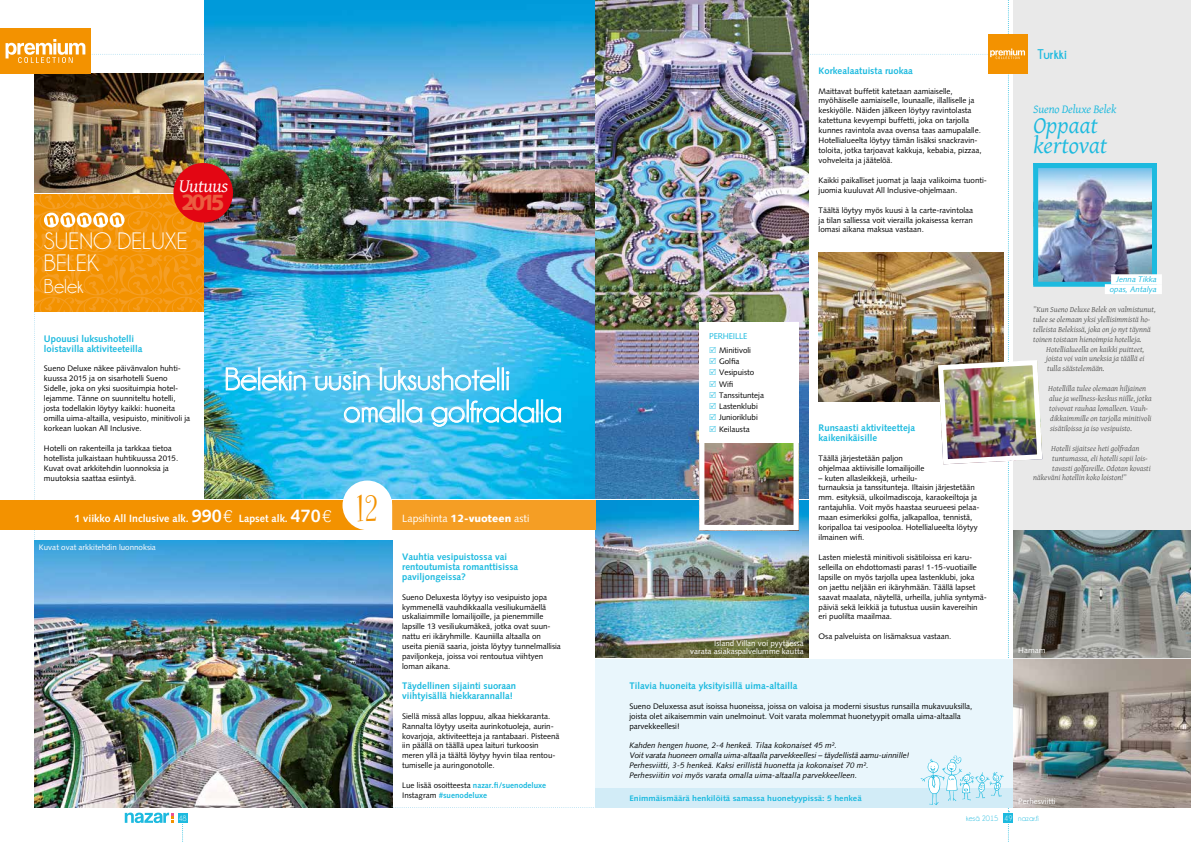
<style>
.page{position:relative;width:1191px;height:842px;background:#fff}
.page>*{position:absolute;margin:0;border:0;box-sizing:border-box;transform-origin:0 0}
.t1{font:32px/32px "Champagne&Limousines";color:#fff}
.t2{font:28.4px "Fontdinerdotcom";color:#f39200}
.t3{font:24px/22px "Champagne&Limousines";color:#fff}
.t4{font:italic 24px/19.8px "Gentium";color:#1dbadf}
.t5{font:900 22px "Syntax";color:#eb5d40}
.t6{font:20px "Champagne&Limousines";color:#fff}
.t7{font:italic 19px "Gentium";letter-spacing:-.03em;color:#fff}
.t8{font:700 14px "Champagne&Limousines";color:#1dbadf}
.t9{font:italic 12px "Gentium";letter-spacing:-.01em;color:#1dbadf}
.t10{font:700 10.5px "Syntax";color:#fff}
.t11{font:10.5px "Syntax Roman";color:#fff}
.t12{font:700 9.5px/9.9px "Syntax";color:#1dbadf}
.t13{font:8.5px "Syntax Roman";letter-spacing:-.02em;color:#1dbadf}
.t14{font:8px/9.9px "Syntax Roman";color:#000}
.t15{font:italic 8px/9.9px "Gentium";color:#575756}
.t16{font:italic 8px/9.9px "Syntax";color:#000}
.t17{font:8px/8px "Syntax Roman";color:#fff;text-align:right}
.t18{font:700 8px/9.9px "Syntax";color:#1dbadf}
.t19{font:700 8px "Syntax";color:#1dbadf;scale:1.09 1}
.t20{font:italic 8px/9.9px "Syntax";color:#1dbadf;text-align:right}
.t21{font:8px "Champagne&Limousines";color:#1dbadf}
.t22{font:8px "Champagne&Limousines";color:#fff}
.s1{font-size:18px}
.s2{font-family:"Helvetica";font-weight:300;font-size:17px}
.s3{font-family:"Syntax";font-weight:900}
.s4{font-family:"Syntax Roman";font-weight:400;color:#000}
.s5{color:#fff}
</style>
<div class="page">
<div style="left:1013px;top:0;width:178px;height:808px;background:#e9e9e9"></div>
<img style="left:1039px;top:169px;width:112px;height:112px">
<div style="left:1033px;top:163px;width:124px;height:124px;border:5px solid #1dbadf"></div>
<div style="left:1111px;top:274px;width:50px;height:10px;background:#fff"></div>
<div style="left:1104px;top:284px;width:57px;height:10px;background:#fff"></div>
<img style="left:1025px;top:366px;width:11px;height:92px">
<div style="left:938px;top:360px;width:104px;height:104px;border:5px solid #fff;border-radius:5px"></div>
<div style="left:0;top:28px;width:91px;height:46px;background:#f39200"></div>
<div style="left:987px;top:34px;width:40px;height:40px;background:#f39200"></div>
<img style="left:1025px;top:659px;width:166px;height:149px">
<img style="left:1025px;top:530px;width:166px;height:128px">
<img style="left:6px;top:0;width:1019px;height:842px">
<h3 class="t7" style="left:178px;top:172px;width:51px">Uutuus</h3>
<h3 class="t5" style="left:181px;top:189px;width:45px">2015</h3>
<h3 class="t3" style="left:44px;top:230px;width:145px">SUENO DELUXE<br>BELEK</h3>
<h3 class="t6" style="left:44px;top:275px;width:41px">Belek</h3>
<p class="t12" style="left:44px;top:333px;width:100px">Upouusi luksushotelli loistavilla aktiviteeteilla</p>
<p class="t14" style="left:44px;top:364px;width:148px">Sueno Deluxe näkee päivänvalon huhti&shy;kuussa 2015 ja on sisarhotelli Sueno Sidelle, joka on yksi suosituimpia hotel&shy;lejamme. Tänne on suunniteltu hotelli, josta todellakin löytyy kaikki: huoneita omilla uima-altailla, vesipuisto, minitivoli ja korkean luokan All Inclusive.</p>
<p class="t14" style="left:44px;top:443px;width:136px">Hotelli on rakenteilla ja tarkkaa tietoa hotellista julkaistaan huhtikuussa 2015.<br>Kuvat ovat arkkitehdin luonnoksia ja muutoksia saattaa esiintyä.</p>
<h1 class="t1" style="left:343px;top:363px;width:220px;text-indent:-119px">Belekin uusin luksushotelli omalla golfradalla</h1>
<h2 class="t2" style="left:357px;top:488px;width:22px">12</h2>
<h3 class="t10" style="left:74px;top:513px;width:259px">1 viikko All Inclusive alk. <span class="s1">990</span><span class="s2">€</span> Lapset alk. <span class="s1">470</span><span class="s2">€</span></h3>
<h3 class="t11" style="left:402px;top:512px;width:129px">Lapsihinta <span class="s3">12-vuoteen</span> asti</h3>
<p class="t17" style="left:39px;top:543px;width:118px">Kuvat ovat arkkitehdin luonnoksia</p>
<p class="t12" style="left:402px;top:552px;width:118px">Vauhtia vesipuistossa vai rentoutumista romanttisissa paviljongeissa?</p>
<p class="t14" style="left:402px;top:592px;width:160px">Sueno Deluxesta löytyy iso vesipuisto jopa kymmenellä vauhdikkaalla vesiliukumäellä uskaliaimmille lomailijoille, ja pienemmille lapsille 13 vesiliukumäkeä, jotka ovat suun&shy;nattu eri ikäryhmille. Kauniilla altaalla on useita pieniä saaria, joista löytyy tunnelmallisia paviljonkeja, joissa voi rentoutua viihtyen loman aikana.</p>
<p class="t12" style="left:402px;top:681px;width:116px">Täydellinen sijainti suoraan viihtyisällä hiekkarannalla!</p>
<p class="t14" style="left:402px;top:711px;width:159px">Siellä missä allas loppuu, alkaa hiekkaranta.<br>Rannalta löytyy useita aurinkotuoleja, aurin&shy;kovarjoja, aktiviteetteja ja rantabaari. Pisteenä iin päällä on täällä upea laituri turkoosin meren yllä ja täältä löytyy hyvin tilaa rentou&shy;tumiselle ja auringonotolle.</p>
<p class="t18" style="left:402px;top:780px;width:146px"><span class="s4">Lue lisää osoitteesta</span> nazar.fi/suenodeluxe<br><span class="s4">Instagram</span> #suenodeluxe</p>
<p class="t12" style="left:818px;top:66px;width:96px">Korkealaatuista ruokaa</p>
<p class="t14" style="left:818px;top:86px;width:165px">Maittavat buffetit katetaan aamiaiselle, myöhäiselle aamiaiselle, lounaalle, illalliselle ja keskiyölle. Näiden jälkeen löytyy ravintolasta katettuna kevyempi buffetti, joka on tarjolla kunnes ravintola avaa ovensa taas aamupalalle.<br>Hotellialueelta löytyy tämän lisäksi snackravin&shy;toloita, jotka tarjoavat kakkuja, kebabia, pizzaa, vohveleita ja jäätelöä.</p>
<p class="t14" style="left:818px;top:175px;width:170px">Kaikki paikalliset juomat ja laaja valikoima tuonti&shy;juomia kuuluvat All Inclusive-ohjelmaan.</p>
<p class="t14" style="left:818px;top:205px;width:156px;text-align:justify">Täältä löytyy myös kuusi à la carte-ravintolaa ja tilan salliessa voit vierailla jokaisessa kerran lomasi aikana maksua vastaan.</p>
<h3 class="t8" style="left:1037px;top:46px;width:31px">Turkki</h3>
<h3 class="t9" style="left:1033px;top:101px;width:85px">Sueno Deluxe Belek</h3>
<h3 class="t4" style="left:1033px;top:114px;width:76px">Oppaat kertovat</h3>
<p class="t20" style="left:1109px;top:274px;width:49px">Jenna Tikka opas, Antalya</p>
<p class="t15" style="left:1033px;top:304px;width:124px">”Kun Sueno Deluxe Belek on valmistunut, tulee se olemaan yksi ylellisimmistä ho&shy;telleista Belekissä, joka on jo nyt täynnä toinen toistaan hienoimpia hotelleja.</p>
<p class="t15" style="left:1046px;top:344px;width:100px;text-align:justify">Hotellialueella on kaikki puitteet, joista voi vain uneksia ja täällä ei tulla säästelemään.</p>
<p class="t15" style="left:1048px;top:383px;width:105px">Hotellilla tulee olemaan hiljainen alue ja wellness-keskus niille, jotka toivovat rauhaa lomalleen. Vauh&shy;dikkaimmille on tarjolla minitivoli sisätiloissa ja iso vesipuisto.</p>
<p class="t15" style="left:1051px;top:443px;width:90px">Hotelli sijaitsee heti golfradan</p>
<p class="t15" style="left:1052px;top:453px;width:97px">tuntumassa, eli hotelli sopii lois-</p>
<p class="t15" style="left:1052px;top:463px;width:100px">tavasti golfareille. Odotan kovasti</p>
<p class="t15" style="left:1033px;top:472px;width:95px">näkeväni hotellin koko loiston!”</p>
<p class="t13" style="left:709px;top:331px;width:40px">PERHEILLE</p>
<p class="t14" style="left:719px;top:344px;width:46px;line-height:11.2px">Minitivoli<br>Golfia<br>Vesipuisto<br>Wifi<br>Tanssitunteja<br>Lastenklubi<br>Junioriklubi<br>Keilausta</p>
<p class="t12" style="left:818px;top:423px;width:98px">Runsaasti aktiviteetteja kaikenikäisille</p>
<p class="t14" style="left:818px;top:453px;width:107px">Täällä järjestetään paljon ohjelmaa aktiivisille lomailijoille</p>
<p class="t14" style="left:818px;top:473px;width:162px">– kuten allasleikkejä, urheilu-<br>turnauksia ja tanssitunteja. Iltaisin järjestetään mm. esityksiä, ulkoilmadiscoja, karaokeiltoja ja rantajuhlia. Voit myös haastaa seurueesi pelaa&shy;maan esimerkiksi golfia, jalkapalloa, tennistä, koripalloa tai vesipooloa. Hotellialueelta löytyy ilmainen wifi.</p>
<p class="t14" style="left:818px;top:552px;width:170px">Lasten mielestä minitivoli sisätiloissa eri karu&shy;selleilla on ehdottomasti paras! 1-15-vuotiaille lapsille on myös tarjolla upea lastenklubi, joka<br>on jaettu neljään eri ikäryhmään. Täällä lapset saavat maalata, näytellä, urheilla, juhlia syntymä&shy;päiviä sekä leikkiä ja tutustua uusiin kavereihin eri puolilta maailmaa.</p>
<p class="t14" style="left:818px;top:632px;width:134px">Osa palveluista on lisämaksua vastaan.</p>
<p class="t17" style="left:690px;top:639px;width:115px">Island Villan voi pyytäessä<br>varata asiakaspalvelumme kautta</p>
<p class="t17" style="left:1018px;top:647px;width:29px">Hamam</p>
<p class="t12" style="left:629px;top:681px;width:169px">Tilavia huoneita yksityisillä uima-altailla</p>
<p class="t14" style="left:629px;top:701px;width:344px">Sueno Deluxessa asut isoissa huoneissa, joissa on valoisa ja moderni sisustus runsailla mukavuuksilla, joista olet aikaisemmin vain unelmoinut. Voit varata molemmat huonetyypit omalla uima-altaalla parvekkeellesi!</p>
<p class="t16" style="left:629px;top:741px;width:281px">Kahden hengen huone, 2-4 henkeä. Tilaa kokonaiset 45 m².<br>Voit varata huoneen omalla uima-altaalla parvekkeellesi – täydellistä aamu-uinnille!<br>Perhesviitti, 3-5 henkeä. Kaksi erillistä huonetta ja kokonaiset 70 m².<br>Perhesviitin voi myös varata omalla uima-altaalla parvekkeelleen.</p>
<p class="t19" style="left:629px;top:794px;width:214px">Enimmäismäärä henkilöitä samassa huonetyypissä: 5 henkeä</p>
<p class="t17" style="left:1018px;top:797px;width:39px">Perhesviitti</p>
<p class="t22" style="left:178px;top:813px;width:10px">48</p>
<p class="t21" style="left:966px;top:813px;width:74px">kesä 2015 <span class="s5">49</span> nazar.fi</p>
</div>
